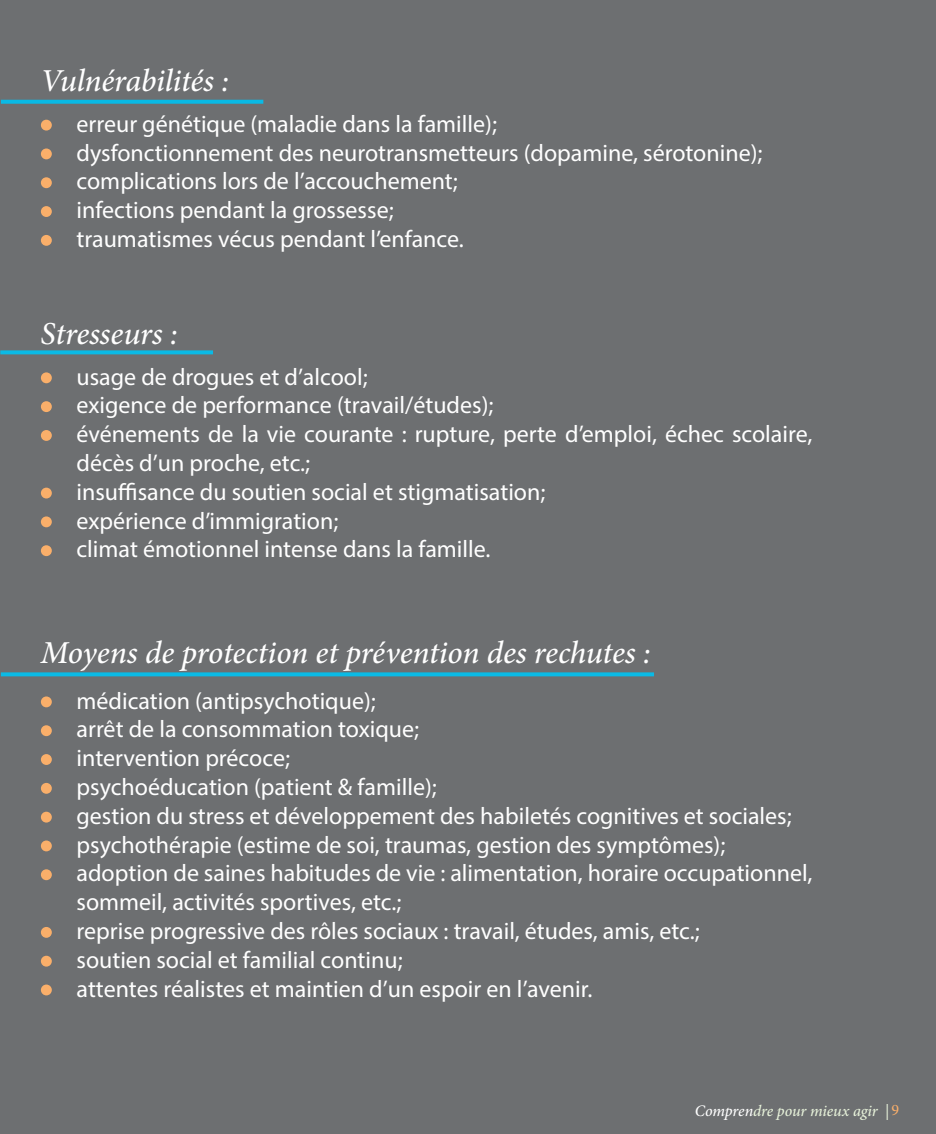
<style>
.page{position:relative;width:936px;height:1134px;background:#6d6f71}
.page>*{position:absolute;margin:0;border:0;box-sizing:border-box;transform-origin:0 0}
.t1{font:52px/57.6px "Myriad Pro";color:#faaf6a}
.t2{font:italic 500 32px "Minion Pro";letter-spacing:-.01em;color:#fff}
.t3{font:24px/28.8px "Myriad Pro";color:#fff}
.t4{font:italic 500 16px "Minion Pro";letter-spacing:-.01em;color:#e7f2da}
.s1{color:#fff}
.s2{font-weight:400;font-style:normal;color:#faaf6a}
</style>
<div class="page">
<svg style="left:0;top:350px;width:213px;height:4px"></svg>
<svg style="left:1px;top:672px;width:653px;height:4px;background:#13b2d9"></svg>
<svg style="left:1px;top:100px;width:262px;height:4px"></svg>
<h2 class="t2" style="left:41px;top:59px;width:190px">Vulnérabilités :</h2>
<h1 class="t1" style="left:39px;top:92px;width:16px">•</h1>
<h1 class="t1" style="left:39px;top:120px;width:16px">•</h1>
<h1 class="t1" style="left:39px;top:149px;width:16px">•</h1>
<h1 class="t1" style="left:39px;top:178px;width:16px">•</h1>
<h1 class="t1" style="left:39px;top:207px;width:16px">•</h1>
<p class="t3" style="left:77px;top:109px;width:688px">erreur génétique (maladie dans la famille);<br>dysfonctionnement des neurotransmetteurs (dopamine, sérotonine); complications lors de l’accouchement;<br>infections pendant la grossesse;<br>traumatismes vécus pendant l’enfance.</p>
<h2 class="t2" style="left:41px;top:312px;width:139px">Stresseurs :</h2>
<h1 class="t1" style="left:39px;top:344px;width:16px">•</h1>
<h1 class="t1" style="left:39px;top:373px;width:16px">•</h1>
<h1 class="t1" style="left:39px;top:402px;width:16px">• •</h1>
<h1 class="t1" style="left:39px;top:488px;width:16px">•</h1>
<h1 class="t1" style="left:39px;top:517px;width:16px">•</h1>
<p class="t3" style="left:77px;top:362px;width:737px">usage de drogues et d’alcool;<br>exigence de performance (travail/études);<br>événements de la vie courante : rupture, perte d’emploi, échec scolaire, décès d’un proche, etc.;<br>insuffisance du soutien social et stigmatisation;<br>expérience d’immigration;<br>climat émotionnel intense dans la famille.</p>
<h2 class="t2" style="left:41px;top:631px;width:612px">Moyens de protection et prévention des rechutes :</h2>
<h1 class="t1" style="left:39px;top:668px;width:16px">•</h1>
<h1 class="t1" style="left:39px;top:697px;width:16px">•</h1>
<h1 class="t1" style="left:39px;top:726px;width:16px">•</h1>
<h1 class="t1" style="left:39px;top:755px;width:16px">•</h1>
<h1 class="t1" style="left:39px;top:784px;width:16px">•</h1>
<h1 class="t1" style="left:39px;top:812px;width:16px">•</h1>
<h1 class="t1" style="left:39px;top:841px;width:16px">• •</h1>
<h1 class="t1" style="left:39px;top:928px;width:16px">•</h1>
<h1 class="t1" style="left:39px;top:957px;width:16px">•</h1>
<p class="t3" style="left:77px;top:686px;width:737px">médication (antipsychotique);<br>arrêt de la consommation toxique;<br>intervention précoce;<br>psychoéducation (patient &amp; famille);<br>gestion du stress et développement des habiletés cognitives et sociales; psychothérapie (estime de soi, traumas, gestion des symptômes); adoption de saines habitudes de vie : alimentation, horaire occupationnel, sommeil, activités sportives, etc.;<br>reprise progressive des rôles sociaux : travail, études, amis, etc.;<br>soutien social et familial continu;<br>attentes réalistes et maintien d’un espoir en l’avenir.</p>
<p class="t4" style="left:695px;top:1100px;width:206px"><span class="s1">Compren</span>dre pour mieux agir | <span class="s2">9</span></p>
</div>
